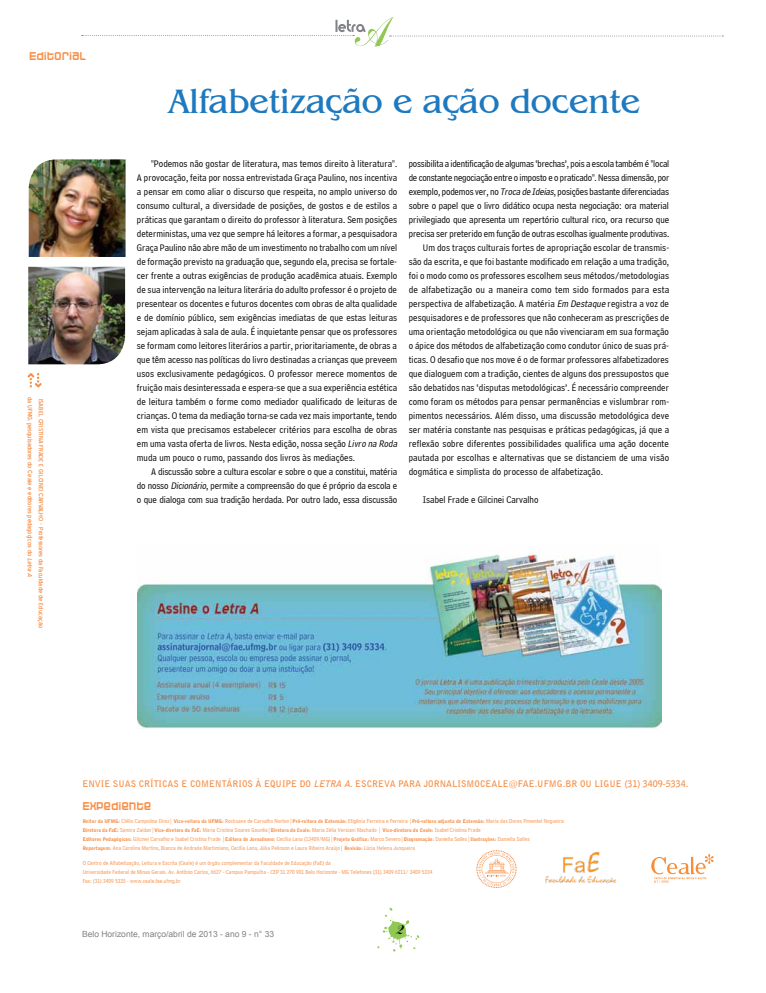
<style>
.page{position:relative;width:766px;height:993px;background:#fff}
.page>*{position:absolute;margin:0;border:0;box-sizing:border-box;transform-origin:0 0}
.t1{font:34.7px "Benguiat IT Cby BT";color:#1e79bf}
.t2{font:16px "Arenski";color:#000}
.t3{font:12px "Blackjack";color:#f78e45}
.t4{font:10px/14px "Bell Centennial BT Address";letter-spacing:.005em;color:#000}
.t5{font:10px "Bell Centennial BT Address";letter-spacing:-.015em;color:#000}
.t6{font:700 9px "Bell Gothic BT";color:#f78e45}
.t7{font:8.5px "Arial";color:#808285}
.t8{font:8px/11px "Blue Highway";color:#f78e45}
.t9{font:6px/9px "Bell Centennial BT Address";color:#f78e45}
.s1{font-style:italic}
.s2{font-family:"Bell Gothic BT";font-weight:900;font-size:5px}
</style>
<div class="page">
<svg style="left:28px;top:373px;width:14px;height:14px"></svg>
<img style="left:28px;top:267px;width:97px;height:97px">
<img style="left:29px;top:159px;width:96px;height:98px">
<svg style="left:651px;top:854px;width:62px;height:28px"></svg>
<img style="left:545px;top:852px;width:70px;height:31px">
<svg style="left:476px;top:850px;width:40px;height:37px"></svg>
<img style="left:137px;top:554px;width:524px;height:175px">
<svg style="left:82px;top:17px;width:641px;height:29px"></svg>
<svg style="left:377px;top:907px;width:42px;height:44px"></svg>
<img style="left:390px;top:922px;width:17px;height:18px">
<p class="t3" style="left:28px;top:49px;width:59px">EDITORIAL</p>
<p class="t8" style="left:46px;top:396px;width:233px;rotate:90deg">Isabel Cristina Frade e Gilcinei carvalho - Professores da Faculdade de Educação da UFMG, pesquisadores do Ceale e editores pedagógicos do <span class="s1">Letra A</span></p>
<h1 class="t1" style="left:169px;top:81px;width:473px">Alfabetização e ação docente</h1>
<p class="t4" style="left:137px;top:156px;width:264px;text-indent:14px">"Podemos não gostar de literatura, mas temos direito à literatura".<br>A provocação, feita por nossa entrevistada Graça Paulino, nos incentiva a pensar em como aliar o discurso que respeita, no amplo universo do consumo cultural, a diversidade de posições, de gostos e de estilos a práticas que garantam o direito do professor à literatura. Sem posições deterministas, uma vez que sempre há leitores a formar, a pesquisadora Graça Paulino não abre mão de um investimento no trabalho com um nível de formação previsto na graduação que, segundo ela, precisa se fortale&shy;cer frente a outras exigências de produção acadêmica atuais. Exemplo de sua intervenção na leitura literária do adulto professor é o projeto de presentear os docentes e futuros docentes com obras de alta qualidade e de domínio público, sem exigências imediatas de que estas leituras sejam aplicadas à sala de aula. É inquietante pensar que os professores se formam como leitores literários a partir, prioritariamente, de obras a que têm acesso nas políticas do livro destinadas a crianças que preveem usos exclusivamente pedagógicos. O professor merece momentos de fruição mais desinteressada e espera-se que a sua experiência estética de leitura também o forme como mediador qualificado de leituras de crianças. O tema da mediação torna-se cada vez mais importante, tendo em vista que precisamos estabelecer critérios para escolha de obras em uma vasta oferta de livros. Nesta edição, nossa seção <span class="s1">Livro na Roda </span>muda um pouco o rumo, passando dos livros às mediações.</p>
<p class="t4" style="left:137px;top:464px;width:262px;text-align:justify;text-indent:14px">A discussão sobre a cultura escolar e sobre o que a constitui, matéria do nosso <span class="s1">Dicionário</span>, permite a compreensão do que é próprio da escola e o que dialoga com sua tradição herdada. Por outro lado, essa discussão</p>
<p class="t5" style="left:408px;top:158px;width:262px">possibilita a identificação de algumas ‘brechas’, pois a escola também é "local</p>
<p class="t5" style="left:408px;top:172px;width:262px">de constante negociação entre o imposto e o praticado". Nessa dimensão, por</p>
<p class="t5" style="left:408px;top:186px;width:262px">exemplo, podemos ver, no <span class="s1">Troca de Ideias</span>, posições bastante diferenciadas</p>
<p class="t4" style="left:408px;top:198px;width:262px">sobre o papel que o livro didático ocupa nesta negociação: ora material</p>
<p class="t4" style="left:408px;top:212px;width:262px">privilegiado que apresenta um repertório cultural rico, ora recurso que</p>
<p class="t4" style="left:408px;top:226px;width:262px">precisa ser preterido em função de outras escolhas igualmente produtivas.</p>
<p class="t4" style="left:423px;top:240px;width:248px">Um dos traços culturais fortes de apropriação escolar de transmis-</p>
<p class="t4" style="left:408px;top:254px;width:262px">são da escrita, e que foi bastante modificado em relação a uma tradição,</p>
<p class="t4" style="left:408px;top:268px;width:262px">foi o modo como os professores escolhem seus métodos/metodologias</p>
<p class="t4" style="left:408px;top:282px;width:262px">de alfabetização ou a maneira como tem sido formados para esta</p>
<p class="t4" style="left:408px;top:296px;width:262px">perspectiva de alfabetização. A matéria <span class="s1">Em Destaque</span> registra a voz de</p>
<p class="t4" style="left:408px;top:310px;width:262px">pesquisadores e de professores que não conheceram as prescrições de</p>
<p class="t4" style="left:408px;top:324px;width:262px">uma orientação metodológica ou que não vivenciaram em sua formação</p>
<p class="t4" style="left:408px;top:338px;width:262px">o ápice dos métodos de alfabetização como condutor único de suas prá-</p>
<p class="t4" style="left:408px;top:352px;width:262px">ticas. O desafio que nos move é o de formar professores alfabetizadores</p>
<p class="t4" style="left:408px;top:366px;width:261px">que dialoguem com a tradição, cientes de alguns dos pressupostos que</p>
<p class="t4" style="left:408px;top:380px;width:262px">são debatidos nas ‘disputas metodológicas’. É necessário compreender</p>
<p class="t4" style="left:408px;top:394px;width:262px">como foram os métodos para pensar permanências e vislumbrar rom-</p>
<p class="t4" style="left:408px;top:408px;width:262px">pimentos necessários. Além disso, uma discussão metodológica deve</p>
<p class="t4" style="left:408px;top:422px;width:262px">ser matéria constante nas pesquisas e práticas pedagógicas, já que a</p>
<p class="t4" style="left:408px;top:436px;width:261px">reflexão sobre diferentes possibilidades qualifica uma ação docente</p>
<p class="t4" style="left:408px;top:450px;width:262px">pautada por escolhas e alternativas que se distanciem de uma visão</p>
<p class="t4" style="left:408px;top:464px;width:196px">dogmática e simplista do processo de alfabetização.</p>
<p class="t4" style="left:423px;top:492px;width:117px">Isabel Frade e Gilcinei Carvalho</p>
<p class="t6" style="left:82px;top:777px;width:607px">ENVIE SUAS CRÍTICAS E COME NTÁRIOS À EQUIPE DO <span class="s1">LETRA A</span>. ESCREVA PARA JORNALISMOCEALE@FAE.UFMG.BR OU LIGUE (31) 3409-5334.</p>
<p class="t3" style="left:82px;top:797px;width:70px">EXPEDIENTE</p>
<p class="t9" style="left:83px;top:815px;width:482px"><span class="s2">Reitor da UFMG:</span> Clélio Campolina Diniz| <span class="s2">Vice-reitora da UFMG:</span> Rocksane de Carvalho Norton|<span class="s2">Pró-reitora de Extensão:</span> Efigênia Ferreira e Ferreira |<span class="s2">Pró-reitora adjunta de Extensão:</span> Maria das Dores Pimentel Nogueira <span class="s2">Diretora da FaE:</span> Samira Zaidan|<span class="s2">Vice-diretora da FaE:</span> Maria Cristina Soares Gouvêa|<span class="s2">Diretora do Ceale:</span> Maria Zélia Versiani Machado | <span class="s2">Vice-diretora do Ceale:</span> Isabel Cristina Frade<br><span class="s2">Editores Pedagógicos:</span> Gilcinei Carvalho e Isabel Cristina Frade |<span class="s2">Editora de Jornalismo:</span> Cecília Lana (13409/MG)|<span class="s2">Projeto Gráfico:</span> Marco Severo|<span class="s2">Diagramação:</span> Daniella Salles|<span class="s2">Ilustrações:</span> Daniella Salles<br><span class="s2">Reportagem:</span> Ana Carolina Martins, Bianca de Andrade Martimiano, Cecília Lana, Júlia Pelinson e Laura Ribeiro Araújo| <span class="s2">Revisão:</span> Lúcia Helena Junqueira</p>
<p class="t9" style="left:83px;top:857px;width:351px">O Centro de Alfabetização, Leitura e Escrita (Ceale) é um órgão complementar da Faculdade de Educação (FaE) da<br>Universidade Federal de Minas Gerais. Av. Antônio Carlos, 6627 - Campus Pampulha - CEP 31 270 901 Belo Horizonte - MG Telefones (31) 3409 6211/ 3409 5334<br>Fax: (31) 3409 5335 - www.ceale.fae.ufmg.br</p>
<p class="t7" style="left:82px;top:928px;width:193px">Belo Horizonte, março/abril de 2013 - ano 9 - n° 33</p>
<h2 class="t2" style="left:394px;top:919px;width:10px">2</h2>
</div>
